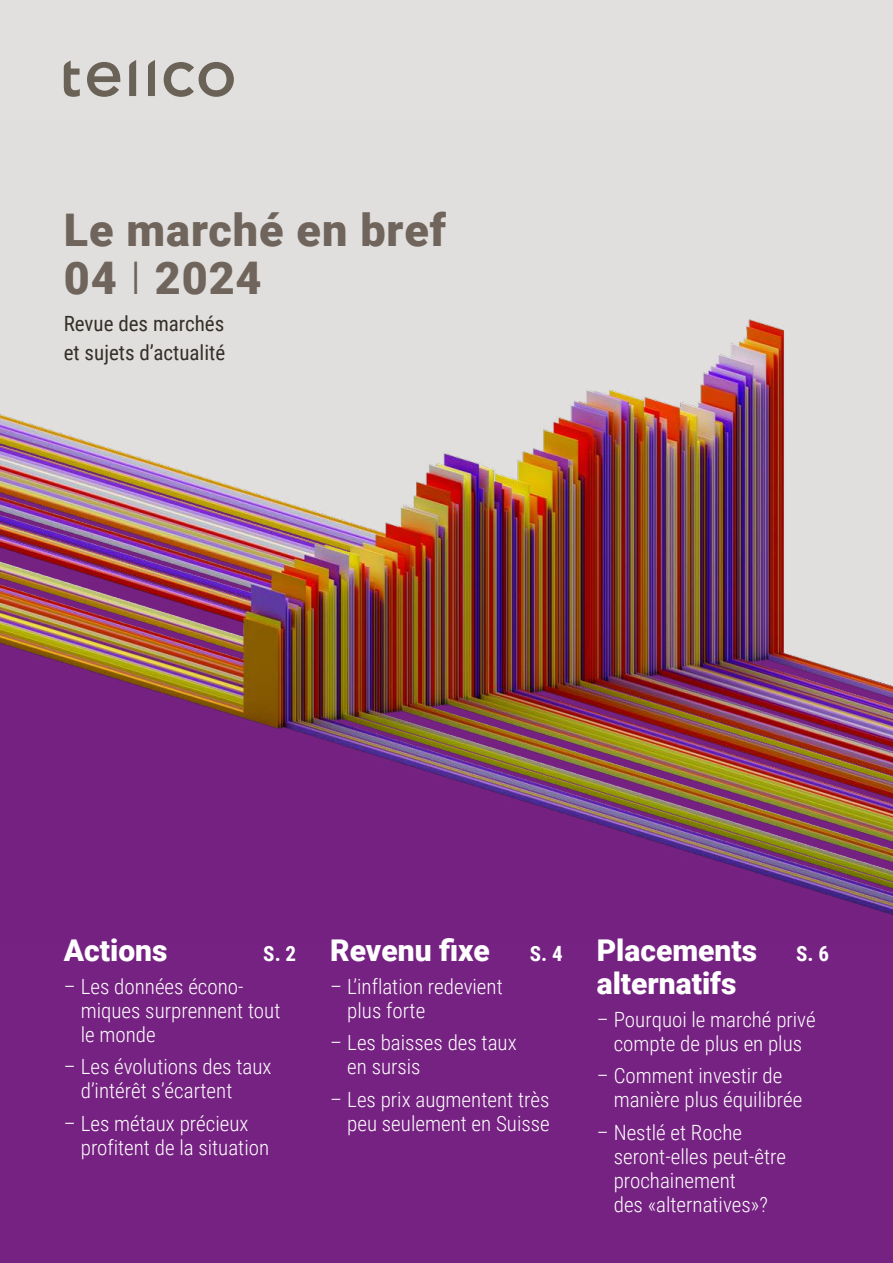
<style>
.page{position:relative;width:893px;height:1263px;background:#fff}
.page>*{position:absolute;margin:0;border:0;box-sizing:border-box;transform-origin:0 0}
.t1{font:900 45px/48px "Roboto";letter-spacing:.02em;color:#70655c}
.t2{font:900 30px "Roboto";color:#fff}
.t3{font:300 21px/24px "Roboto Condensed";color:#fff}
.t4{font:21px/28.8px "Roboto Condensed";color:#342f29}
.t5{font:700 21px "Roboto Condensed";color:#fff}
.s1{font-weight:300}
</style>
<div class="page">
<div style="left:0;top:0;width:893px;height:728px;background:#e2e0de"></div>
<div style="left:0;top:942px;width:893px;height:321px;background:#762282"></div>
<svg style="left:64px;top:60px;width:170px;height:37px"></svg>
<img style="left:0;top:319px;width:893px;height:623px">
<h1 class="t1" style="left:64px;top:205px;width:384px">Le marché en bref<br>04 <span class="s1">Ι</span> 2024</h1>
<p class="t4" style="left:64px;top:308px;width:163px">Revue des marchés et sujets d’actualité</p>
<h2 class="t2" style="left:64px;top:929px;width:105px">Actions</h2>
<p class="t5" style="left:263px;top:939px;width:34px">S. 2</p>
<p class="t3" style="left:81px;top:973px;width:201px;text-indent:-17px">– Les données écono&shy;miques surprennent tout le monde</p>
<p class="t3" style="left:81px;top:1054px;width:192px;text-indent:-17px">– Les évolutions des taux d’intérêt s’écartent</p>
<p class="t3" style="left:81px;top:1110px;width:190px;text-indent:-17px">– Les métaux précieux profitent de la situation</p>
<h2 class="t2" style="left:330px;top:929px;width:161px">Revenu fixe</h2>
<p class="t5" style="left:530px;top:939px;width:34px">S. 4</p>
<p class="t3" style="left:347px;top:973px;width:157px;text-indent:-17px">– L’inflation redevient plus forte</p>
<p class="t3" style="left:347px;top:1030px;width:171px;text-indent:-17px">– Les baisses des taux en sursis</p>
<p class="t3" style="left:330px;top:1086px;width:221px;text-align:right">– Les prix augmentent très peu seulement en Suisse</p>
<h2 class="t2" style="left:597px;top:929px;width:162px">Placements</h2>
<p class="t5" style="left:796px;top:939px;width:34px">S. 6</p>
<h2 class="t2" style="left:597px;top:962px;width:141px">alternatifs</h2>
<p class="t3" style="left:597px;top:1006px;width:221px;text-align:center">– Pourquoi le marché privé compte de plus en plus</p>
<p class="t3" style="left:614px;top:1063px;width:190px;text-indent:-17px">– Comment investir de manière plus équilibrée</p>
<p class="t3" style="left:614px;top:1119px;width:174px;text-indent:-17px">– Nestlé et Roche seront-elles peut-être prochainement<br>des «alternatives»?</p>
</div>
